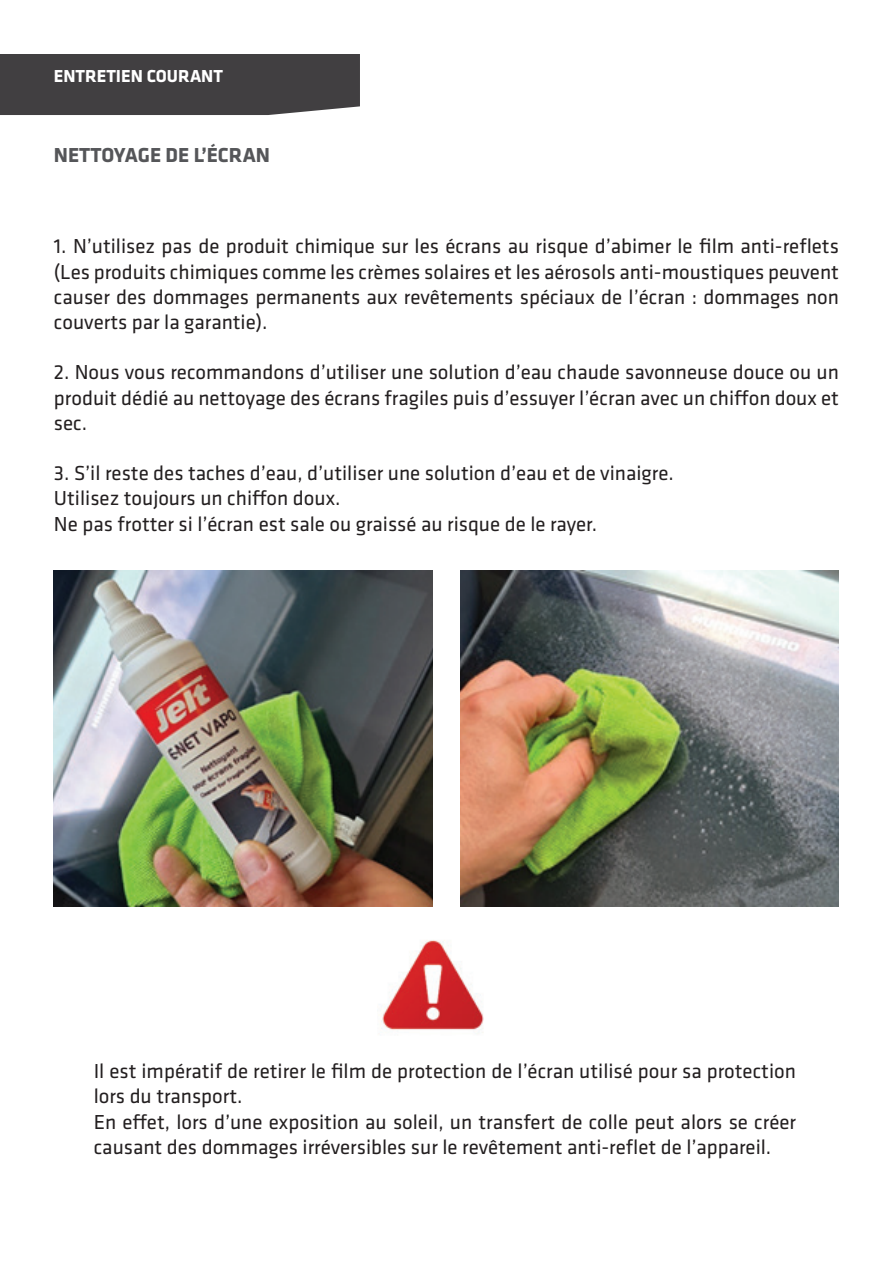
<style>
.page{position:relative;width:893px;height:1263px;background:#fff}
.page>*{position:absolute;margin:0;border:0;box-sizing:border-box;transform-origin:0 0}
.t1{font:21px/25.2px "Klavika";color:#231f20;text-align:justify}
.t2{font:700 21px "Klavika";color:#555659}
.t3{font:700 18px "Klavika";color:#fff}
</style>
<div class="page">
<div style="left:0;top:54px;width:360px;height:61px;background:#413f41"></div>
<img style="left:380px;top:940px;width:104px;height:94px">
<img style="left:54px;top:570px;width:378px;height:336px">
<img style="left:461px;top:570px;width:378px;height:336px">
<p class="t3" style="left:54px;top:63px;width:171px">ENTRETIEN COURANT</p>
<p class="t2" style="left:54px;top:140px;width:218px">NETTOYAGE DE L’ÉCRAN</p>
<p class="t1" style="left:54px;top:233px;width:787px">1. N’utilisez pas de produit chimique sur les écrans au risque d’abimer le film anti-reflets (Les produits chimiques comme les crèmes solaires et les aérosols anti-moustiques peuvent causer des dommages permanents aux revêtements spéciaux de l’écran : dommages non couverts par la garantie).</p>
<p class="t1" style="left:54px;top:359px;width:787px">2. Nous vous recommandons d’utiliser une solution d’eau chaude savonneuse douce ou un produit dédié au nettoyage des écrans fragiles puis d’essuyer l’écran avec un chiffon doux et sec.</p>
<p class="t1" style="left:54px;top:460px;width:621px;text-align:left">3. S’il reste des taches d’eau, d’utiliser une solution d’eau et de vinaigre.<br>Utilisez toujours un chiffon doux.<br>Ne pas frotter si l’écran est sale ou graissé au risque de le rayer.</p>
<p class="t1" style="left:94px;top:1058px;width:704px;text-align:left">Il est impératif de retirer le film de protection de l’écran utilisé pour sa protection lors du transport.<br>En effet, lors d’une exposition au soleil, un transfert de colle peut alors se créer causant des dommages irréversibles sur le revêtement anti-reflet de l’appareil.</p>
</div>
